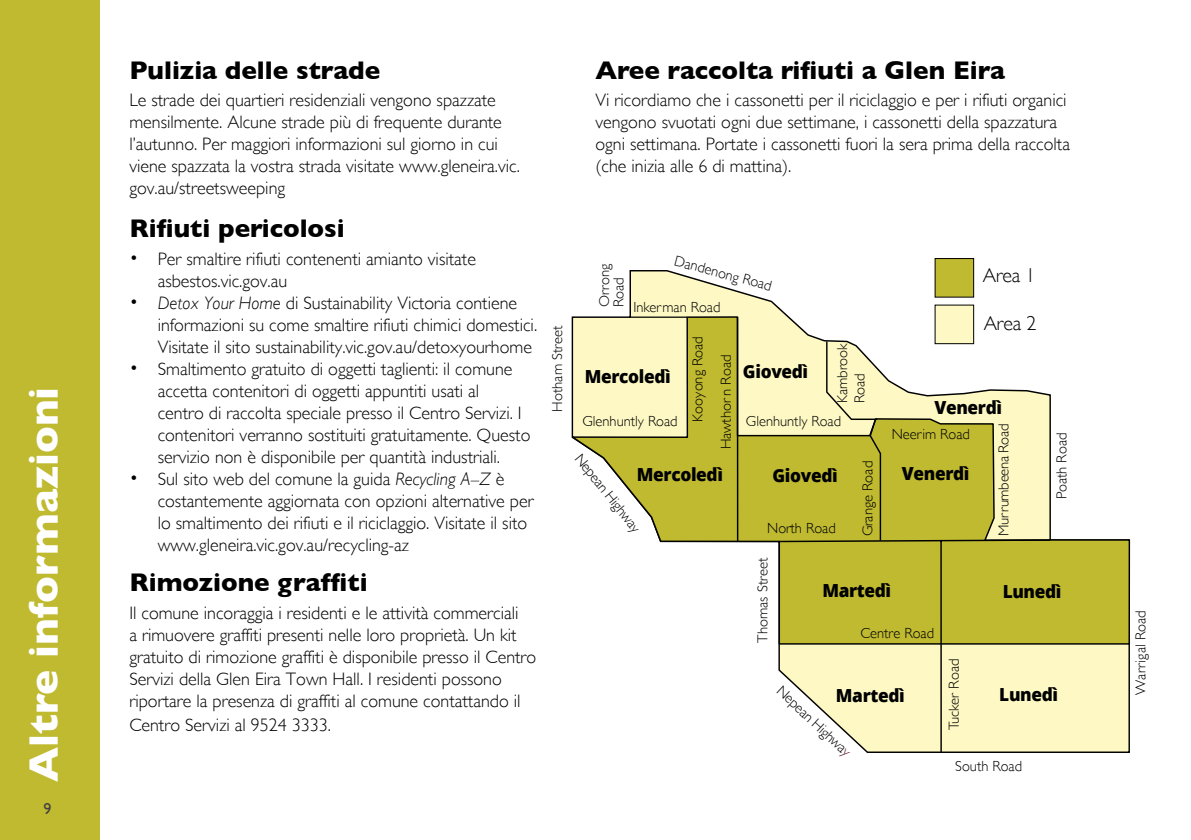
<style>
.page{position:relative;width:1191px;height:840px;background:#fff}
.page>*{position:absolute;margin:0;border:0;box-sizing:border-box;transform-origin:0 0}
.t1{font:700 42px "Gill Sans";color:#fff}
.t2{font:700 26px "Gill Sans";color:#000}
.t3{font:300 20px "Gill Sans";letter-spacing:-.01em;color:#000}
.t4{font:300 18px/22px "Gill Sans";color:#000}
.t5{font:800 18px "Open Sans";letter-spacing:-.02em;color:#000;scale:.96 1}
.t6{font:16px "Gill Sans";color:#414042}
.t7{font:300 14.6px "Gill Sans";color:#000}
.t8{font:300 14.4px/17.4px "Gill Sans";color:#000}
.t9{font:300 14.4px "Gill Sans";letter-spacing:-.025em;color:#000}
.s1{font-style:italic}
.s2{color:#581724}
</style>
<div class="page">
<div style="left:0;top:0;width:100px;height:839px;background:#c0ba31"></div>
<svg style="left:629px;top:269px;width:501px;height:484px"></svg>
<svg style="left:571px;top:315px;width:559px;height:330px"></svg>
<svg style="left:777px;top:538px;width:274px;height:215px;background:#d9d47c"></svg>
<hr style="left:737px;top:317px;width:1px;height:223px;background:#000">
<hr style="left:630px;top:316px;width:57px;height:1px;background:#000">
<svg style="left:825px;top:340px;width:57px;height:201px;background:#d1cc71"></svg>
<div style="left:935px;top:258px;width:38px;height:39px;background:#c0ba31"></div>
<div style="left:934px;top:258px;width:40px;height:39px;border:1px solid #000"></div>
<div style="left:935px;top:305px;width:38px;height:38px;background:#fef9c4"></div>
<div style="left:934px;top:304px;width:40px;height:40px;border:1px solid #000"></div>
<hr style="left:1190px;top:0;width:1px;height:839px;background:#fffce5">
<h1 class="t1" style="left:10px;top:781px;width:396px;rotate:-90deg">Altre informazioni</h1>
<p class="t6" style="left:43px;top:799px;width:9px">9</p>
<h2 class="t2" style="left:129px;top:49px;width:252px">Pulizia delle strade</h2>
<p class="t4" style="left:129px;top:89px;width:392px">Le strade dei quartieri residenziali vengono spazzate mensilmente. Alcune strade più di frequente durante l’autunno. Per maggiori informazioni sul giorno in cui viene spazzata la vostra strada visitate www.gleneira.vic. gov.au/streetsweeping</p>
<h2 class="t2" style="left:129px;top:208px;width:217px">Rifiuti pericolosi</h2>
<p class="t4" style="left:158px;top:248px;width:320px;text-indent:-28px">• Per smaltire rifiuti contenenti amianto visitate asbestos.vic.gov.au</p>
<p class="t4" style="left:158px;top:292px;width:381px;text-indent:-28px">• <span class="s1">Detox Your Home</span> di Sustainability Victoria contiene informazioni su come smaltire rifiuti chimici domestici.<br>Visitate il sito sustainability.vic.gov.au/detoxyourhome</p>
<p class="t4" style="left:158px;top:358px;width:374px;text-indent:-28px">• Smaltimento gratuito di oggetti taglienti: il comune accetta contenitori di oggetti appuntiti usati al<br>centro di raccolta speciale presso il Centro Servizi. I contenitori verranno sostituiti gratuitamente. Questo servizio non è disponibile per quantità industriali.</p>
<p class="t4" style="left:158px;top:468px;width:377px;text-indent:-28px">• Sul sito web del comune la guida <span class="s1">Recycling A–Z</span> è costantemente aggiornata con opzioni alternative per lo smaltimento dei rifiuti e il riciclaggio. Visitate il sito www.gleneira.vic.gov.au/recycling-az</p>
<h2 class="t2" style="left:129px;top:561px;width:240px">Rimozione graffiti</h2>
<p class="t4" style="left:129px;top:601px;width:408px">Il comune incoraggia i residenti e le attività commerciali<br>a rimuovere graffiti presenti nelle loro proprietà. Un kit gratuito di rimozione graffiti è disponibile presso il Centro Servizi della Glen Eira Town Hall. I residenti possono riportare la presenza di graffiti al comune contattando il</p>
<p class="t4" style="left:129px;top:713px;width:203px">Centro Servizi al 9524 3333.</p>
<h2 class="t2" style="left:595px;top:49px;width:411px">Aree raccolta rifiuti a Glen Eira</h2>
<p class="t4" style="left:595px;top:89px;width:476px">Vi ricordiamo che i cassonetti per il riciclaggio e per i rifiuti organici vengono svuotati ogni due settimane, i cassonetti della spazzatura ogni settimana. Portate i cassonetti fuori la sera prima della raccolta (che inizia alle 6 di mattina).</p>
<p class="t8" style="left:548px;top:411px;width:88px;rotate:-90deg">Hotham Street</p>
<p class="t8" style="left:596px;top:307px;width:45px;rotate:-90deg">Orrong</p>
<p class="t8" style="left:610px;top:307px;width:31px;rotate:-90deg">Road</p>
<p class="t7" style="left:677px;top:252px;width:102px;rotate:15deg">Dandenong Road</p>
<p class="t7" style="left:633px;top:299px;width:88px">Inkerman Road</p>
<p class="t8" style="left:689px;top:421px;width:87px;rotate:-90deg">Kooyong Road</p>
<p class="t8" style="left:833px;top:403px;width:62px;rotate:-90deg">Kambrook<br>Road</p>
<p class="t8" style="left:717px;top:449px;width:96px;rotate:-90deg">Hawthor n Road</p>
<p class="t5" style="left:743px;top:357px;width:70px">Giovedì</p>
<p class="t5" style="left:585px;top:362px;width:91px">Mercoledì</p>
<p class="t7" style="left:582px;top:412px;width:97px">Glenhuntly Road</p>
<p class="t7" style="left:746px;top:412px;width:97px">Glenhuntly Road</p>
<p class="t7" style="left:584px;top:450px;width:97px;rotate:51deg">Nepean Highway</p>
<p class="t8" style="left:859px;top:536px;width:77px;rotate:-90deg">Grange Road</p>
<p class="t5" style="left:637px;top:460px;width:91px">Mercoledì</p>
<p class="t5" style="left:772px;top:461px;width:70px">Giovedì</p>
<p class="t7" style="left:767px;top:519px;width:70px">North Road</p>
<p class="t3" style="left:982px;top:264px;width:54px">Area 1</p>
<p class="t3" style="left:983px;top:311px;width:54px">Area 2</p>
<p class="t5" style="left:934px;top:393px;width:72px">Venerdì</p>
<p class="t7" style="left:891px;top:425px;width:80px">Neerim Road</p>
<p class="t9" style="left:995px;top:536px;width:114px;rotate:-90deg">Murrumbeena Road</p>
<p class="t5" style="left:902px;top:459px;width:72px">Venerdì</p>
<p class="t8" style="left:1053px;top:499px;width:68px;rotate:-90deg">Poath Road</p>
<p class="t8" style="left:754px;top:642px;width:87px;rotate:-90deg">Thomas Street</p>
<p class="t5" style="left:822px;top:576px;width:73px">Martedì</p>
<p class="t5" style="left:1002px;top:578px;width:63px">Lunedì</p>
<p class="t7" style="left:860px;top:624px;width:75px">Centre Road</p>
<p class="t8" style="left:945px;top:729px;width:72px;rotate:-90deg">Tucker Road</p>
<p class="t7" style="left:785px;top:682px;width:97px;rotate:43deg">Nepean Highwa<span class="s2">y</span></p>
<p class="t5" style="left:836px;top:681px;width:73px">Martedì</p>
<p class="t5" style="left:999px;top:680px;width:63px">Lunedì</p>
<p class="t7" style="left:955px;top:757px;width:68px">South Road</p>
<p class="t8" style="left:1132px;top:694px;width:86px;rotate:-90deg">Wa rrigal Road</p>
</div>
